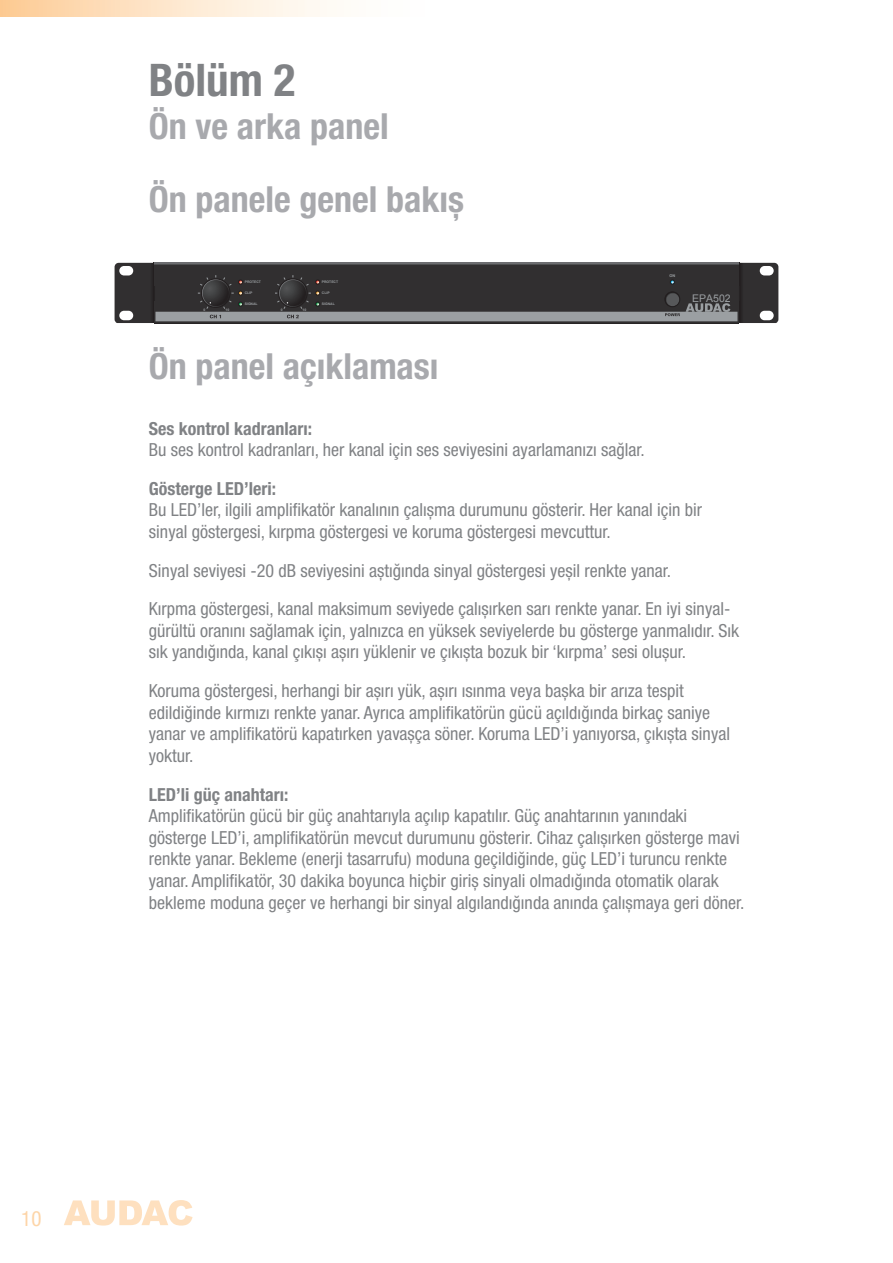
<style>
.page{position:relative;width:893px;height:1263px;background:#fff}
.page>*{position:absolute;margin:0;border:0;box-sizing:border-box;transform-origin:0 0}
.t1{font:700 condensed 45px "Helvetica Neue LT Pro";color:#808285}
.t2{font:700 condensed 36px/73.3px "Helvetica Neue LT Pro";color:#a8a9ad}
.t3{font:condensed 21px "Helvetica Neue LT Pro";color:#fdd5a8}
.t4{font:condensed 18px/21.6px "Helvetica Neue LT Pro";color:#808285}
.t5{font:700 condensed 18px "Helvetica Neue LT Pro";color:#808285}
.t6{font:10.5px "Arial";color:#9b9fa2}
.t7{font:700 3.9px "Arial";color:#9b9fa2}
.t8{font:700 3.45px "Arial";color:#9b9fa2}
</style>
<div class="page">
<div style="left:0;top:0;width:448px;height:16px;background:linear-gradient(to right,#fdd09e,#fff)"></div>
<svg style="left:64px;top:1200px;width:129px;height:25px"></svg>
<svg style="left:115px;top:263px;width:663px;height:60px;background:#444344"></svg>
<svg style="left:665px;top:292px;width:15px;height:15px"></svg>
<div style="left:665px;top:292px;width:15px;height:15px;border:1px solid #231f20;border-radius:50%"></div>
<h1 class="t1" style="left:149px;top:53px;width:148px">Bölüm 2</h1>
<h2 class="t2" style="left:149px;top:89px;width:317px">Ön ve arka panel<br>Ön panele genel bakış</h2>
<p class="t8" style="left:204px;top:307px;width:3px">0</p>
<p class="t8" style="left:225px;top:307px;width:5px">10</p>
<p class="t8" style="left:245px;top:280px;width:18px">PROTECT</p>
<p class="t8" style="left:245px;top:291px;width:9px">CLIP</p>
<p class="t8" style="left:245px;top:302px;width:14px">SIGNAL</p>
<p class="t8" style="left:281px;top:307px;width:3px">0</p>
<p class="t8" style="left:303px;top:307px;width:5px">10</p>
<p class="t8" style="left:322px;top:280px;width:18px">PROTECT</p>
<p class="t8" style="left:322px;top:291px;width:9px">CLIP</p>
<p class="t8" style="left:322px;top:302px;width:14px">SIGNAL</p>
<p class="t7" style="left:669px;top:273px;width:7px">ON</p>
<p class="t6" style="left:692px;top:292px;width:40px">EPA502</p>
<h2 class="t2" style="left:149px;top:329px;width:291px">Ön panel açıklaması</h2>
<p class="t5" style="left:149px;top:417px;width:165px">Ses kontrol kadranları:</p>
<p class="t4" style="left:149px;top:439px;width:497px">Bu ses kontrol kadranları, her kanal için ses seviyesini ayarlamanızı sağlar.</p>
<p class="t5" style="left:149px;top:477px;width:129px">Gösterge LED’leri:</p>
<p class="t4" style="left:149px;top:499px;width:555px">Bu LED’ler, ilgili amplifikatör kanalının çalışma durumunu gösterir. Her kanal için bir sinyal göstergesi, kırpma göstergesi ve koruma göstergesi mevcuttur.</p>
<p class="t4" style="left:149px;top:551px;width:583px;line-height:38.5px">Sinyal seviyesi -20 dB seviyesini aştığında sinyal göstergesi yeşil renkte yanar.<br>Kırpma göstergesi, kanal maksimum seviyede çalışırken sarı renkte yanar. En iyi sinyal-</p>
<p class="t4" style="left:149px;top:620px;width:592px">gürültü oranını sağlamak için, yalnızca en yüksek seviyelerde bu gösterge yanmalıdır. Sık sık yandığında, kanal çıkışı aşırı yüklenir ve çıkışta bozuk bir ‘kırpma’ sesi oluşur.</p>
<p class="t4" style="left:149px;top:680px;width:583px">Koruma göstergesi, herhangi bir aşırı yük, aşırı ısınma veya başka bir arıza tespit edildiğinde kırmızı renkte yanar. Ayrıca amplifikatörün gücü açıldığında birkaç saniye yanar ve amplifikatörü kapatırken yavaşça söner. Koruma LED’i yanıyorsa, çıkışta sinyal yoktur.</p>
<p class="t5" style="left:149px;top:783px;width:141px">LED’li güç anahtarı:</p>
<p class="t4" style="left:149px;top:805px;width:597px">Amplifikatörün gücü bir güç anahtarıyla açılıp kapatılır. Güç anahtarının yanındaki gösterge LED’i, amplifikatörün mevcut durumunu gösterir. Cihaz çalışırken gösterge mavi renkte yanar. Bekleme (enerji tasarrufu) moduna geçildiğinde, güç LED’i turuncu renkte yanar. Amplifikatör, 30 dakika boyunca hiçbir giriş sinyali olmadığında otomatik olarak bekleme moduna geçer ve herhangi bir sinyal algılandığında anında çalışmaya geri döner.</p>
<p class="t3" style="left:21px;top:1206px;width:22px">10</p>
</div>
